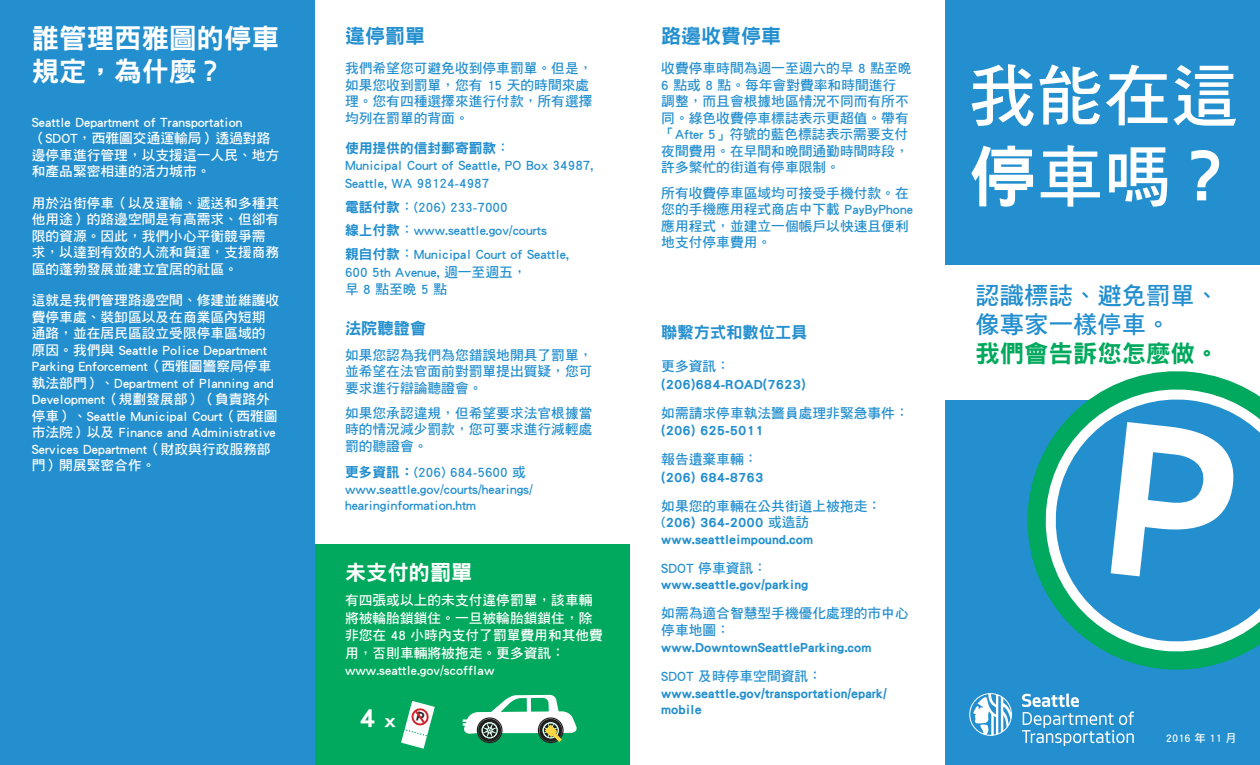
<style>
.page{position:relative;width:1260px;height:765px;background:#fff}
.page>*{position:absolute;margin:0;border:0;box-sizing:border-box;transform-origin:0 0}
.t1{font:67.5px/81px "DF Hei Std W7";color:#fff}
.t2{font:27.5px/33px "DF Hei Std W9";color:#fff}
.t3{font:26.88px "DF Hei Std W9";color:#fff}
.t4{font:24.38px/29.2px "DF Hei Std W7";color:#238fcf}
.t5{font:24.38px "DF Hei Std W9";color:#00a95d}
.t6{font:21.25px "DF Hei Std W9";color:#fff}
.t7{font:20px "DF Hei Std W9";color:#238fcf}
.t8{font:19.62px "DF Hei Std W9";color:#fff}
.blue_bold{font:16.25px "DF Hei Std W9";color:#238fcf}
.blue_bold-2{font:13.75px/16.5px "DF Hei Std W7";color:#238fcf}
.blue_bold-3{font:13.75px/16.5px "DF Hei Std W7";color:#fff}
.t9{font:13.75px/16.5px "DF Hei Std W9";color:#238fcf}
.t10{font:11.25px "DF Hei Std W7";color:#fff}
.s1{font-family:"DF Hei Std W9"}
.s2{font-family:"DF Hei Std W7"}
.s3{font-size:19.62px}
</style>
<div class="page">
<div style="left:315px;top:544px;width:315px;height:221px;background:#00a95d"></div>
<div style="left:945px;top:0;width:315px;height:765px;background:#238fcf"></div>
<div style="left:945px;top:265px;width:315px;height:135px;background:#fff"></div>
<div style="left:0;top:0;width:315px;height:765px;background:#238fcf"></div>
<svg style="left:1027px;top:371px;width:210px;height:299px"></svg>
<svg style="left:1033px;top:377px;width:227px;height:280px"></svg>
<svg style="left:464px;top:695px;width:113px;height:48px"></svg>
<svg style="left:1022px;top:694px;width:112px;height:52px"></svg>
<div style="left:970px;top:693px;width:42px;height:43px;border:1px solid #fff;border-radius:50%"></div>
<svg style="left:973px;top:694px;width:38px;height:41px"></svg>
<svg style="left:1111px;top:420px;width:128px;height:165px"></svg>
<svg style="left:401px;top:701px;width:34px;height:48px"></svg>
<p class="t2" style="left:32px;top:21px;width:249px">誰管理西雅圖的停車規定，為什麼？</p>
<p class="blue_bold-3" style="left:32px;top:113px;width:249px">Seattle Department of Transportation（SDOT，西雅圖交通運輸局）透過對路邊停車進行管理，以支援這一人民、地方和產品緊密相連的活力城市。</p>
<p class="blue_bold-3" style="left:32px;top:194px;width:249px">用於沿街停車（以及運輸、遞送和多種其他用途）的路邊空間是有高需求、但卻有限的資源。因此，我們小心平衡競爭需求，以達到有效的人流和貨運，支援商務區的蓬勃發展並建立宜居的社區。</p>
<p class="blue_bold-3" style="left:32px;top:292px;width:249px">這就是我們管理路邊空間、修建並維護收費停車處、裝卸區以及在商業區內短期通路，並在居民區設立受限停車區域的原因。我們與 Seattle Police Department<br>Parking Enforcement（西雅圖警察局停車執法部門）、Department of Planning and<br>Development（規劃發展部）（負責路外停車）、Seattle Municipal Court（西雅圖市法院）以及 Finance and Administrative<br>Services Department（財政與行政服務部門）開展緊密合作。</p>
<p class="t4" style="left:976px;top:280px;width:245px">認識標誌、避免罰單、像專家一樣停車。</p>
<p class="t7" style="left:661px;top:25px;width:121px">路邊收費停車</p>
<p class="blue_bold-2" style="left:661px;top:60px;width:252px">收費停車時間為週一至週六的早 8 點至晚<br>6 點或 8 點。每年會對費率和時間進行調整，而且會根據地區情況不同而有所不同。綠色收費停車標誌表示更超值。帶有「After 5」符號的藍色標誌表示需要支付夜間費用。在早間和晚間通勤時間時段，許多繁忙的街道有停車限制。</p>
<p class="blue_bold-2" style="left:661px;top:184px;width:253px">所有收費停車區域均可接受手機付款。在您的手機應用程式商店中下載 PayByPhone應用程式，並建立一個帳戶以快速且便利地支付停車費用。</p>
<p class="t7" style="left:345px;top:25px;width:81px">違停罰單</p>
<p class="blue_bold-2" style="left:345px;top:60px;width:249px">我們希望您可避免收到停車罰單。但是，如果您收到罰單，您有 15 天的時間來處理。您有四種選擇來進行付款，所有選擇均列在罰單的背面。</p>
<p class="blue_bold-2" style="left:345px;top:139px;width:250px;line-height:17.5px"><span class="s1">使用提供的信封郵寄罰款</span>：<br>Municipal Court of Seattle, PO Box 34987,<br>Seattle, WA 98124-4987</p>
<p class="blue_bold-2" style="left:345px;top:198px;width:164px"><span class="s1">電話付款</span>：(206) 233-7000</p>
<p class="blue_bold-2" style="left:345px;top:222px;width:203px"><span class="s1">線上付款</span>：www.seattle.gov/courts</p>
<p class="blue_bold-2" style="left:345px;top:245px;width:226px;line-height:17.5px"><span class="s1">親自付款</span>：Municipal Court of Seattle,<br>600 5th Avenue, 週一至週五，<br>早 8 點至晚 5 點</p>
<p class="blue_bold" style="left:345px;top:320px;width:83px">法院聽證會</p>
<p class="blue_bold-2" style="left:345px;top:346px;width:249px;text-align:justify">如果您認為我們為您錯誤地開具了罰單，並希望在法官面前對罰單提出質疑，您可要求進行辯論聽證會。</p>
<p class="blue_bold-2" style="left:345px;top:404px;width:249px;text-align:justify">如果您承認違規，但希望要求法官根據當時的情況減少罰款，您可要求進行減輕處罰的聽證會。</p>
<p class="blue_bold-2" style="left:345px;top:464px;width:189px"><span class="s1">更多資訊：</span>(206) 684-5600 或www.seattle.gov/courts/hearings/ hearinginformation.htm</p>
<p class="t1" style="left:969px;top:54px;width:271px">我能在這<span class="s1">停</span>車嗎<span class="s1">？</span></p>
<p class="blue_bold" style="left:661px;top:324px;width:148px">聯繫方式和數位工具</p>
<p class="t9" style="left:661px;top:357px;width:146px;line-height:17.5px"><span class="s2">更多資訊：</span>(206)684-ROAD(7623)</p>
<p class="blue_bold-2" style="left:661px;top:404px;width:249px;line-height:17.5px">如需請求停車執法警員處理非緊急事件：<span class="s1">(206) 625-5011</span></p>
<p class="t9" style="left:661px;top:450px;width:104px;line-height:17.5px"><span class="s2">報告遺棄車輛：</span>(206) 684-8763</p>
<p class="t9" style="left:661px;top:497px;width:221px"><span class="s2">如果您的車輛在公共街道上被拖走：(</span>206) 364-2000 <span class="s2">或造訪</span>www.seattleimpound.com</p>
<p class="t9" style="left:661px;top:559px;width:149px"><span class="s2">SDOT 停車資訊：</span>www.seattle.gov/parking</p>
<p class="t9" style="left:661px;top:605px;width:249px;line-height:17px"><span class="s2">如需為適合智慧型手機優化處理的市中心停車地圖：</span>www.DowntownSeattleParking.com</p>
<p class="t9" style="left:661px;top:668px;width:227px"><span class="s2">SDOT 及時停車空間資訊：</span>www.seattle.gov/transportation/epark/ mobile</p>
<p class="t5" style="left:976px;top:340px;width:245px">我們會告訴您怎麼做。</p>
<p class="t6" style="left:345px;top:561px;width:129px">未支付的罰單</p>
<p class="blue_bold-3" style="left:345px;top:591px;width:260px;line-height:17.5px">有四張或以上的未支付違停罰單，該車輛將被輪胎鎖鎖住。一旦被輪胎鎖鎖住，除非您在 48 小時內支付了罰單費用和其他費用，否則車輛將被拖走。更多資訊：www.seattle.gov/scofflaw</p>
<p class="t3" style="left:359px;top:703px;width:38px">4 <span class="s3">x</span></p>
<p class="t8" style="left:462px;top:709px;width:12px">=</p>
<p class="t10" style="left:1166px;top:732px;width:72px">2016 年 11 月</p>
</div>
